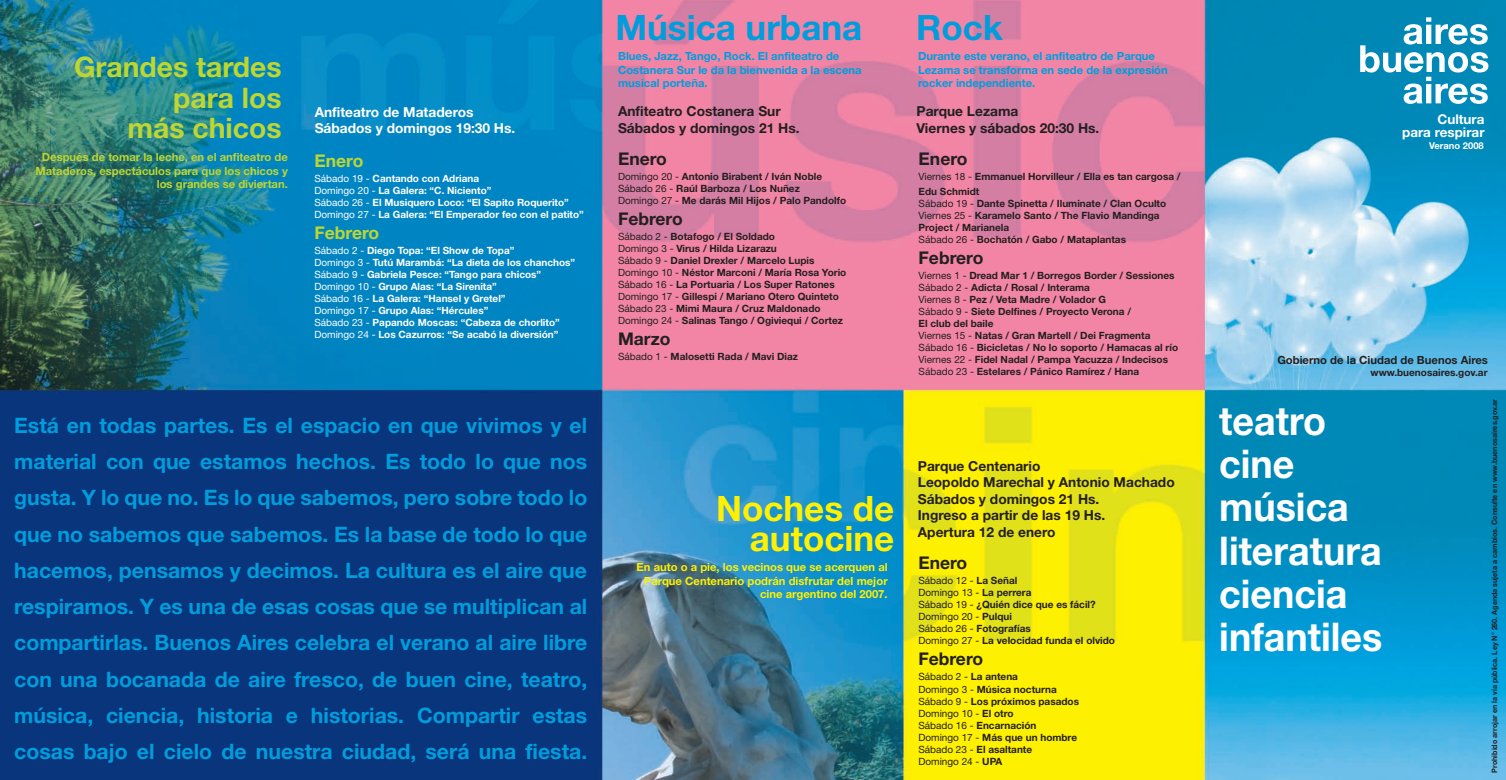
<style>
.page{position:relative;width:1506px;height:780px;background:#fff}
.page>*{position:absolute;margin:0;border:0;box-sizing:border-box;transform-origin:0 0}
.t1{font:700 39.62px/43.2px "Helvetica Neue";color:#fff;scale:.95 1}
.t2{font:700 35px "Helvetica Neue";color:#009ddc}
.t3{font:700 35px/30px "Helvetica Neue";color:#fff101;text-align:right}
.t4{font:700 28.25px/30px "Helvetica Neue";color:#bed630;text-align:right}
.t5{font:700 21.25px/36.2px "Helvetica Neue";color:#009ddc;text-align:justify}
.t6{font:700 17.5px "Helvetica Neue";color:#231f20}
.t7{font:700 17.5px "Helvetica Neue";color:#bed630}
.t8{font:700 13.75px/16.5px "Helvetica Neue";color:#231f20}
.t9{font:700 13.75px/16.5px "Helvetica Neue";color:#fff}
.t10{font:700 13.5px/12.9px "Helvetica Neue";color:#fff;text-align:right}
.t11{font:700 11.25px/13.5px "Helvetica Neue";color:#009ddc}
.t12{font:700 11.25px/13.5px "Helvetica Neue";color:#bed630;text-align:right}
.t13{font:700 11.25px/13.5px "Helvetica Neue";color:#fff101;text-align:right}
.t14{font:700 11.25px "Helvetica Neue";color:#231f20}
.t15{font:700 10px/12px "Helvetica Neue";color:#231f20}
.t16{font:700 10px/12px "Helvetica Neue";color:#fff}
.t17{font:700 9.38px "Helvetica Neue";color:#fff}
.t18{font:700 7.5px "Helvetica Neue";color:#231f20;scale:.95 1}
.s1{font-weight:400}
</style>
<div class="page">
<img style="left:0;top:0;width:1506px;height:780px">
<svg style="left:1360px;top:17px;width:128px;height:87px"></svg>
<h3 class="t4" style="left:74px;top:52px;width:209px">Grandes tardes</h3>
<h3 class="t4" style="left:128px;top:82px;width:156px">para los más chicos</h3>
<h2 class="t2" style="left:615px;top:6px;width:248px">Música urbana</h2>
<p class="t11" style="left:618px;top:49px;width:245px">Blues, Jazz, Tango, Rock. El anfiteatro de<br>Costanera Sur le da la bienvenida a la escena musical porteña.</p>
<h2 class="t2" style="left:916px;top:6px;width:88px">Rock</h2>
<p class="t11" style="left:918px;top:49px;width:251px">Durante este verano, el anfiteatro de Parque<br>Lezama se transforma en sede de la expresión</p>
<p class="t11" style="left:918px;top:76px;width:119px">rocker independiente.</p>
<h3 class="t8" style="left:618px;top:103px;width:183px">Anfiteatro Costanera Sur<br>Sábados y domingos 21 Hs.</h3>
<h3 class="t9" style="left:315px;top:103px;width:202px">Anfiteatro de Mataderos<br>Sábados y domingos 19:30 Hs.</h3>
<h3 class="t8" style="left:916px;top:103px;width:184px">Parque Lezama<br>Viernes y sábados 20:30 Hs.</h3>
<p class="t12" style="left:36px;top:150px;width:254px">Después de tomar la leche, en el anfiteatro de<br>Mataderos, espectáculos para que los chicos y los grandes se diviertan.</p>
<h3 class="t7" style="left:314px;top:150px;width:50px">Enero</h3>
<p class="t16" style="left:314px;top:172px;width:271px"><span class="s1">Sábado 19 -</span> Cantando con Adriana<br><span class="s1">Domingo 20 -</span> La Galera: “C. Niciento”<br><span class="s1">Sábado 26 -</span> El Musiquero Loco: “El Sapito Roquerito” <span class="s1">Domingo 27 -</span> La Galera: “El Emperador feo con el patito”</p>
<h3 class="t7" style="left:314px;top:222px;width:66px">Febrero</h3>
<p class="t16" style="left:314px;top:244px;width:262px"><span class="s1">Sábado 2 -</span> Diego Topa: “El Show de Topa”<br><span class="s1">Domingo 3 -</span> Tutú Marambá: “La dieta de los chanchos” <span class="s1">Sábado 9 -</span> Gabriela Pesce: “Tango para chicos” <span class="s1">Domingo 10 -</span> Grupo Alas: “La Sirenita”<br><span class="s1">Sábado 16 -</span> La Galera: “Hansel y Gretel”<br><span class="s1">Domingo 17 -</span> Grupo Alas: “Hércules”<br><span class="s1">Sábado 23 -</span> Papando Moscas: “Cabeza de chorlito” <span class="s1">Domingo 24 -</span> Los Cazurros: “Se acabó la diversión”</p>
<p class="t5" style="left:14px;top:406px;width:575px">Está en todas partes. Es el espacio en que vivimos y el material con que estamos hechos. Es todo lo que nos gusta. Y lo que no. Es lo que sabemos, pero sobre todo lo que no sabemos que sabemos. Es la base de todo lo que hacemos, pensamos y decimos. La cultura es el aire que respiramos. Y es una de esas cosas que se multiplican al compartirlas. Buenos Aires celebra el verano al aire libre con una bocanada de aire fresco, de buen cine, teatro, música, ciencia, historia e historias. Compartir estas cosas bajo el cielo de nuestra ciudad, será una fiesta.</p>
<h3 class="t6" style="left:618px;top:148px;width:50px">Enero</h3>
<p class="t15" style="left:618px;top:170px;width:230px"><span class="s1">Domingo 20 -</span> Antonio Birabent / Iván Noble<br><span class="s1">Sábado 26 -</span> Raúl Barboza / Los Nuñez<br><span class="s1">Domingo 27 -</span> Me darás Mil Hijos / Palo Pandolfo</p>
<h3 class="t6" style="left:618px;top:208px;width:66px">Febrero</h3>
<p class="t15" style="left:618px;top:230px;width:230px"><span class="s1">Sábado 2 -</span> Botafogo / El Soldado<br><span class="s1">Domingo 3 -</span> Virus / Hilda Lizarazu<br><span class="s1">Sábado 9 -</span> Daniel Drexler / Marcelo Lupis <span class="s1">Domingo 10 -</span> Néstor Marconi / María Rosa Yorio <span class="s1">Sábado 16 -</span> La Portuaria / Los Super Ratones <span class="s1">Domingo 17 -</span> Gillespi / Mariano Otero Quinteto <span class="s1">Sábado 23 -</span> Mimi Maura / Cruz Maldonado <span class="s1">Domingo 24 -</span> Salinas Tango / Ogiviequi / Cortez</p>
<h3 class="t6" style="left:618px;top:328px;width:54px">Marzo</h3>
<p class="t15" style="left:618px;top:350px;width:181px"><span class="s1">Sábado 1 -</span> Malosetti Rada / Mavi Diaz</p>
<h3 class="t6" style="left:919px;top:148px;width:50px">Enero</h3>
<p class="t15" style="left:919px;top:169px;width:264px;line-height:15px"><span class="s1">Viernes 18 -</span> Emmanuel Horvilleur / Ella es tan cargosa /<br>Edu Schmidt</p>
<p class="t15" style="left:919px;top:197px;width:249px"><span class="s1">Sábado 19 -</span> Dante Spinetta / Iluminate / Clan Oculto <span class="s1">Viernes 25 -</span> Karamelo Santo / The Flavio Mandinga Project / Marianela<br><span class="s1">Sábado 26 -</span> Bochatón / Gabo / Mataplantas</p>
<h3 class="t6" style="left:919px;top:247px;width:66px">Febrero</h3>
<p class="t15" style="left:919px;top:269px;width:261px"><span class="s1">Viernes 1 -</span> Dread Mar 1 / Borregos Border / Sessiones <span class="s1">Sábado 2 -</span> Adicta / Rosal / Interama<br><span class="s1">Viernes 8 -</span> Pez / Veta Madre / Volador G<br><span class="s1">Sábado 9 -</span> Siete Delfines / Proyecto Verona /<br>El club del baile<br><span class="s1">Viernes 15 -</span> Natas / Gran Martell / Dei Fragmenta <span class="s1">Sábado 16 -</span> Bicicletas / No lo soporto / Hamacas al río <span class="s1">Viernes 22 -</span> Fidel Nadal / Pampa Yacuzza / Indecisos <span class="s1">Sábado 23 -</span> Estelares / Pánico Ramírez / Hana</p>
<h2 class="t3" style="left:716px;top:493px;width:180px">Noches de autocine</h2>
<p class="t13" style="left:637px;top:560px;width:253px">En auto o a pie, los vecinos que se acerquen al<br>Parque Centenario podrán disfrutar del mejor cine argentino del 2007.</p>
<h3 class="t8" style="left:918px;top:457px;width:258px">Parque Centenario<br>Leopoldo Marechal y Antonio Machado<br>Sábados y domingos 21 Hs.<br>Ingreso a partir de las 19 Hs.<br>Apertura 12 de enero</h3>
<h3 class="t6" style="left:918px;top:552px;width:50px">Enero</h3>
<p class="t15" style="left:918px;top:574px;width:198px"><span class="s1">Sábado 12 -</span> La Señal<br><span class="s1">Domingo 13 -</span> La perrera<br><span class="s1">Sábado 19 -</span> ¿Quién dice que es fácil?<br><span class="s1">Domingo 20 -</span> Pulqui<br><span class="s1">Sábado 26 -</span> Fotografías<br><span class="s1">Domingo 27 -</span> La velocidad funda el olvido</p>
<h3 class="t6" style="left:918px;top:648px;width:66px">Febrero</h3>
<p class="t15" style="left:918px;top:670px;width:162px"><span class="s1">Sábado 2 -</span> La antena<br><span class="s1">Domingo 3 -</span> Música nocturna<br><span class="s1">Sábado 9 -</span> Los próximos pasados<br><span class="s1">Domingo 10 -</span> El otro<br><span class="s1">Sábado 16 -</span> Encarnación<br><span class="s1">Domingo 17 -</span> Más que un hombre<br><span class="s1">Sábado 23 -</span> El asaltante<br><span class="s1">Domingo 24 -</span> UPA</p>
<h3 class="t10" style="left:1402px;top:112px;width:84px">Cultura<br>para respirar</h3>
<p class="t17" style="left:1429px;top:140px;width:56px">Verano 2008</p>
<p class="t14" style="left:1277px;top:353px;width:212px">Gobierno de la Ciudad de Buenos Aires</p>
<p class="t15" style="left:1370px;top:366px;width:119px">www.buenosaires.gov.ar</p>
<h1 class="t1" style="left:1219px;top:398px;width:173px">teatro cine música literatura ciencia infantiles</h1>
<p class="t18" style="left:1490px;top:772px;width:395px;rotate:-90deg">Prohibido arrojar en la vía pública. Ley N° 260. Agenda sujeta a cambios. Consulte en www.buenosaires.gov.ar</p>
</div>
